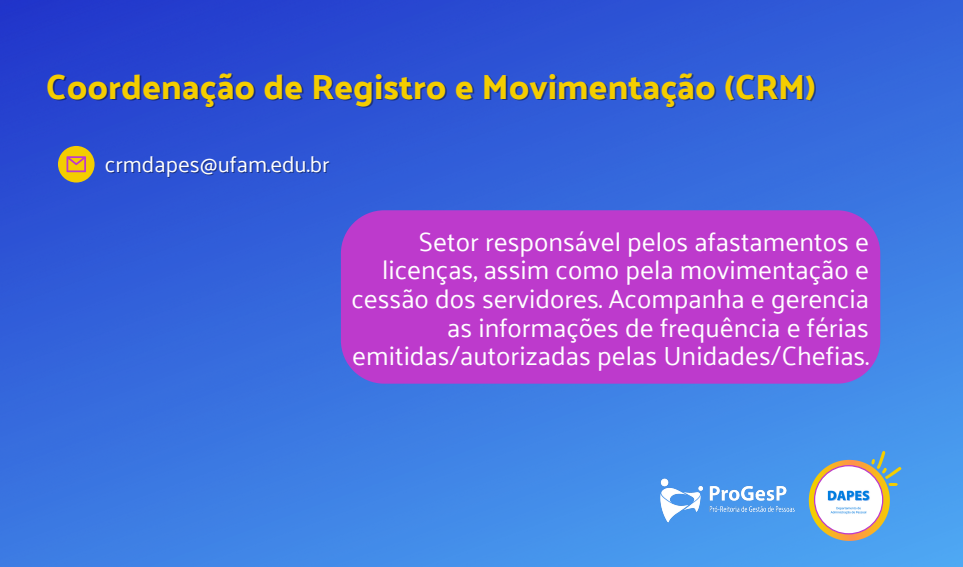
<style>
.page{position:relative;width:963px;height:567px;background:#fff}
.page>*{position:absolute;margin:0;border:0;box-sizing:border-box;transform-origin:0 0}
.t1{font:500 34.8px "Palanquin Dark";color:#f4cd00}
.t2{font:26.4px/28.8px "Palanquin";color:#fff;text-align:right}
.t3{font:22.4px "Palanquin";color:#fff}
</style>
<div class="page">
<img style="left:0;top:0;width:963px;height:567px">
<svg style="left:809px;top:448px;width:100px;height:93px"></svg>
<svg style="left:58px;top:146px;width:37px;height:37px"></svg>
<svg style="left:67px;top:156px;width:19px;height:16px"></svg>
<img style="left:647px;top:464px;width:162px;height:72px">
<div style="left:341px;top:210px;width:539px;height:174px;background:#bd3acc;border-radius:43px"></div>
<h1 class="t1" style="left:46px;top:66px;width:771px">Coordenação de Registro e Movimentação (CRM)</h1>
<p class="t3" style="left:105px;top:152px;width:226px">crmdapes@ufam.edu.br</p>
<p class="t2" style="left:351px;top:227px;width:519px">Setor responsável pelos afastamentos e licenças, assim como pela movimentação e cessão dos servidores. Acompanha e gerencia as informações de frequência e férias emitidas/autorizadas pelas Unidades/Chefias.</p>
</div>
